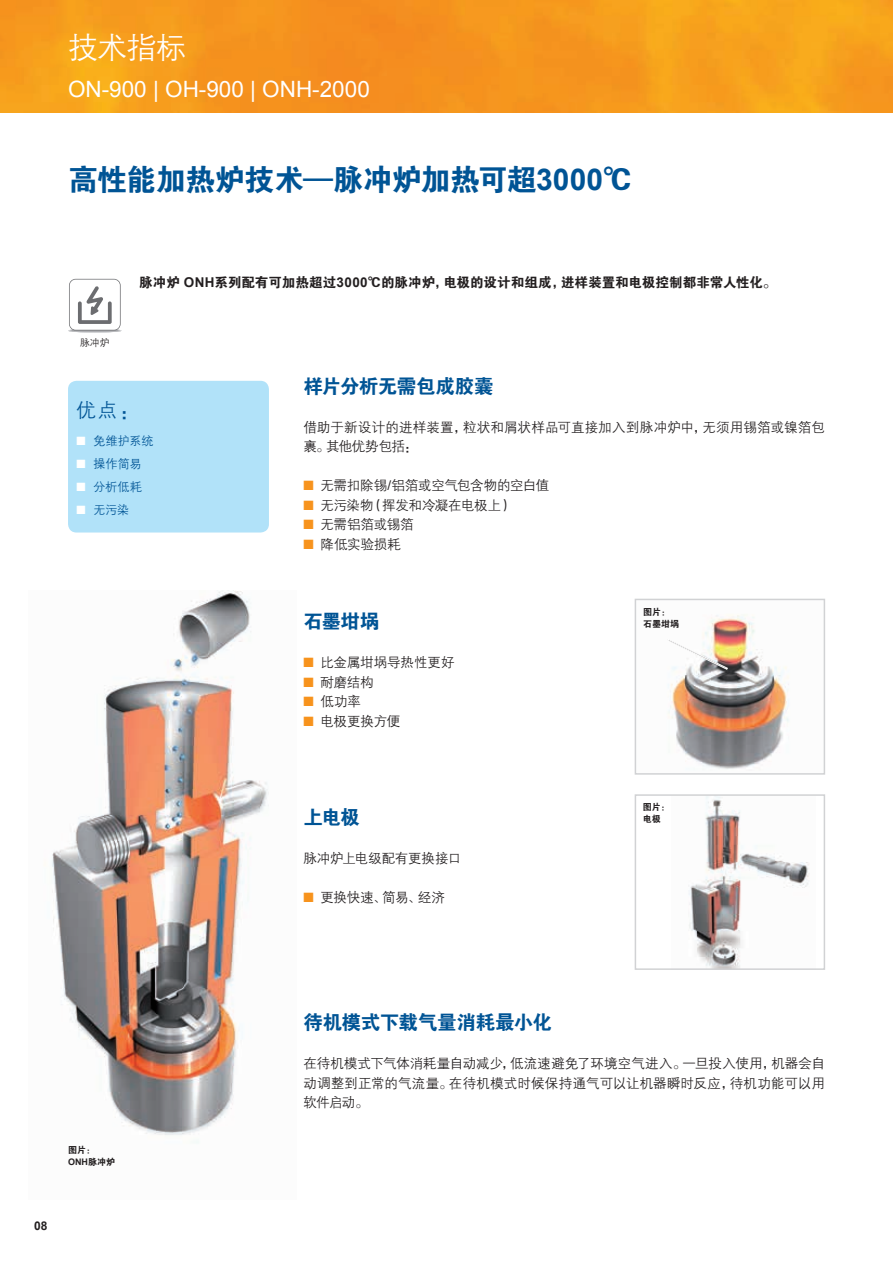
<style>
.page{position:relative;width:893px;height:1263px;background:#fff}
.page>*{position:absolute;margin:0;border:0;box-sizing:border-box;transform-origin:0 0}
.t1{font:30px "FZDHTJW GB1 0";letter-spacing:-.025em;color:#005495}
.t2{font:30px "FZZDXJW GB1 0";color:#fff}
.t3{font:22.5px "Arial";color:#fff}
.t4{font:19.5px "FZDHTJW GB1 0";letter-spacing:-.025em;color:#005495}
.t5{font:19.5px "FZZDXJW GB1 0";color:#005495}
.t6{font:13.5px/19.5px "FZZDXJW GB1 0";letter-spacing:-.005em;color:#231f20;text-align:justify}
.t7{font:13.5px "FZDHTJW GB1 0";color:#231f20}
.t8{font:12px "FZZDXJW GB1 0";letter-spacing:.005em;color:#005495}
.t9{font:700 12px "Arial";color:#231f20}
.t10{font:9.75px "FZZDXJW GB1 0";color:#231f20}
.t11{font:9px/12px "FZDHTJW GB1 0";color:#231f20}
.t12{font:700 9px "Arial";color:#231f20}
.s1{font-family:"Arial";font-weight:700}
.s2{color:#fff}
.s3{color:#f7931d}
.s4{font-family:"Arial"}
.s5{font-family:"FZDHTJW GB1 0";font-weight:400}
</style>
<div class="page">
<img style="left:52px;top:590px;width:217px;height:553px">
<img style="left:0;top:0;width:893px;height:112px">
<img style="left:668px;top:615px;width:121px;height:154px">
<div style="left:635px;top:599px;width:190px;height:176px;border:2px solid #d1d2d4"></div>
<div style="left:68px;top:381px;width:201px;height:151px;background:#b1e2f9;border-radius:9px"></div>
<img style="left:689px;top:797px;width:121px;height:170px">
<div style="left:635px;top:794px;width:190px;height:176px;border:2px solid #d1d2d4"></div>
<hr style="left:68px;top:329px;width:54px;height:4px;background:#f9f9f9;border-radius:50%">
<svg style="left:68px;top:329px;width:53px;height:4px"></svg>
<hr style="left:68px;top:329px;width:53px;height:3px;background:#e5e6e8;border-radius:50%">
<svg style="left:69px;top:279px;width:52px;height:53px"></svg>
<svg style="left:668px;top:639px;width:60px;height:31px"></svg>
<h1 class="t2" style="left:68px;top:32px;width:119px">技术指标</h1>
<h2 class="t3" style="left:68px;top:74px;width:303px">ON-900 | OH-900 | ONH-2000</h2>
<h1 class="t1" style="left:68px;top:163px;width:566px">高性能加热炉技术—脉冲炉加热可超<span class="s1">3000</span>℃</h1>
<p class="t10" style="left:80px;top:337px;width:31px">脉冲炉</p>
<p class="t7" style="left:139px;top:275px;width:639px">脉冲炉 <span class="s1">ONH</span>系列配有可加热超过<span class="s1">3000</span>℃的脉冲炉，电极的设计和组成，进样装置和电极控制都非常人性化。</p>
<h3 class="t5" style="left:77px;top:400px;width:64px">优点：</h3>
<p class="t8" style="left:77px;top:434px;width:78px"><span class="s2">■</span> 免维护系统</p>
<p class="t8" style="left:77px;top:457px;width:66px"><span class="s2">■</span> 操作简易</p>
<p class="t8" style="left:77px;top:480px;width:67px"><span class="s2">■</span> 分析低耗</p>
<p class="t8" style="left:77px;top:503px;width:54px"><span class="s2">■</span> 无污染</p>
<h3 class="t4" style="left:303px;top:375px;width:192px">样片分析无需包成胶囊</h3>
<p class="t6" style="left:303px;top:418px;width:523px">借助于新设计的进样装置，粒状和屑状样品可直接加入到脉冲炉中，无须用锡箔或镍箔包裹。其他优势包括：</p>
<p class="t6" style="left:303px;top:476px;width:248px"><span class="s3">■</span> 无需扣除锡<span class="s4">/</span>铝箔或空气包含物的空白值</p>
<p class="t6" style="left:303px;top:496px;width:211px"><span class="s3">■</span> 无污染物（挥发和冷凝在电极上）</p>
<p class="t6" style="left:303px;top:515px;width:112px"><span class="s3">■</span> 无需铝箔或锡箔</p>
<p class="t6" style="left:303px;top:535px;width:99px"><span class="s3">■</span> 降低实验损耗</p>
<h3 class="t4" style="left:303px;top:611px;width:78px">石墨坩埚</h3>
<p class="t6" style="left:303px;top:653px;width:153px"><span class="s3">■</span> 比金属坩埚导热性更好</p>
<p class="t6" style="left:303px;top:673px;width:72px"><span class="s3">■</span> 耐磨结构</p>
<p class="t6" style="left:303px;top:692px;width:59px"><span class="s3">■</span> 低功率</p>
<p class="t6" style="left:303px;top:712px;width:99px"><span class="s3">■</span> 电极更换方便</p>
<h3 class="t4" style="left:303px;top:806px;width:58px">上电极</h3>
<p class="t6" style="left:303px;top:849px;width:160px">脉冲炉上电级配有更换接口</p>
<p class="t6" style="left:303px;top:888px;width:143px"><span class="s3">■</span> 更换快速、简易、经济</p>
<p class="t11" style="left:643px;top:606px;width:37px">图片：石墨坩埚</p>
<p class="t11" style="left:643px;top:801px;width:28px">图片：电极</p>
<p class="t11" style="left:68px;top:1144px;width:28px">图片：</p>
<p class="t12" style="left:68px;top:1156px;width:48px">ONH<span class="s5">脉冲炉</span></p>
<p class="t9" style="left:34px;top:1218px;width:15px">08</p>
<h3 class="t4" style="left:303px;top:1011px;width:250px">待机模式下载气量消耗最小化</h3>
<p class="t6" style="left:303px;top:1054px;width:523px">在待机模式下气体消耗量自动减少，低流速避免了环境空气进入。一旦投入使用，机器会自动调整到正常的气流量。在待机模式时候保持通气可以让机器瞬时反应，待机功能可以用软件启动。</p>
</div>
